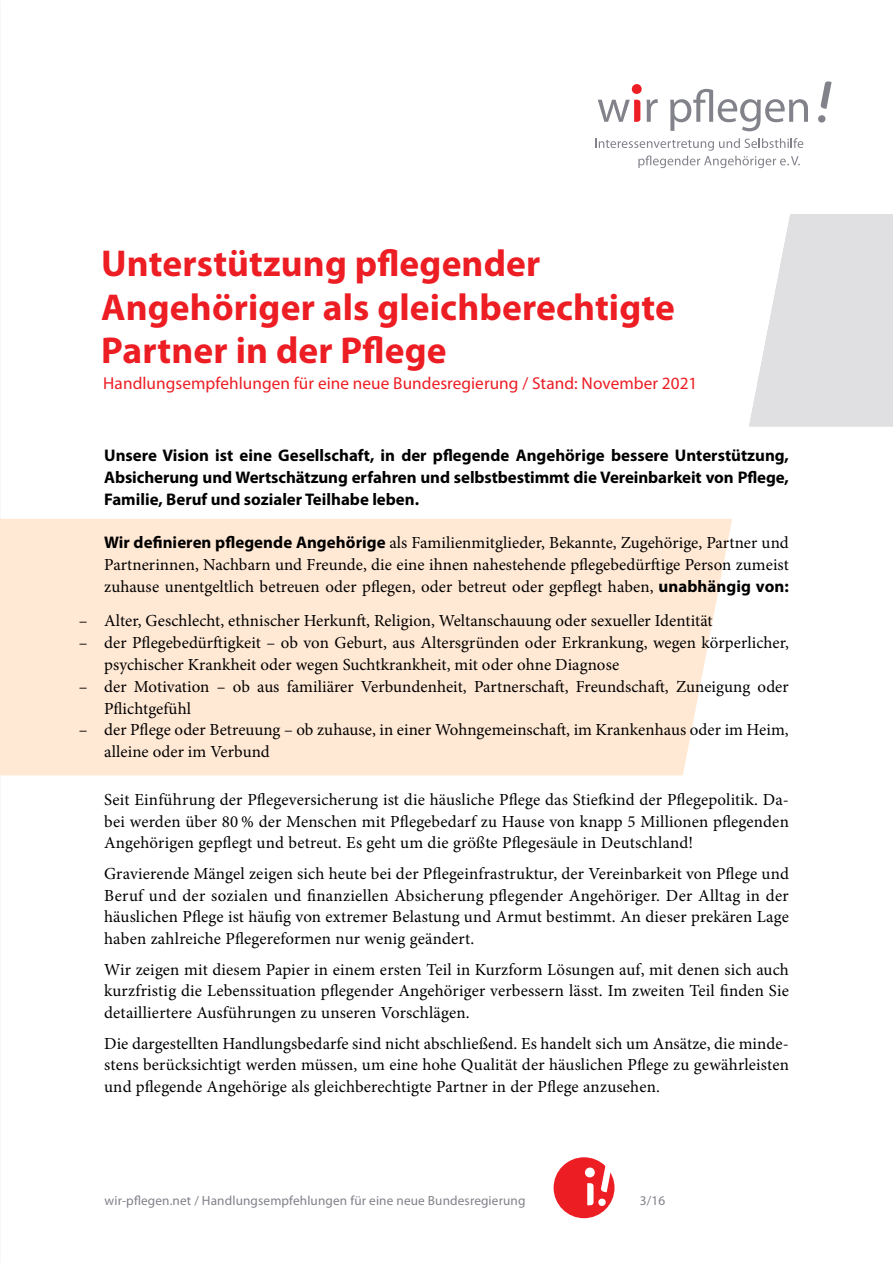
<style>
.page{position:relative;width:893px;height:1263px;background:#fff}
.page>*{position:absolute;margin:0;border:0;box-sizing:border-box;transform-origin:0 0}
.t1{font:700 37.5px/43.5px "Myriad Pro";letter-spacing:.005em;color:#ed1d24}
.t2{font:17.25px "Myriad Pro";letter-spacing:.005em;color:#ed1d24}
.t3{font:16.8px/21.8px "Minion Pro";letter-spacing:.005em;color:#000;text-align:justify}
.t4{font:700 16.8px/21.8px "Myriad Pro";color:#000;text-align:justify}
.t5{font:13.35px "Myriad Pro";letter-spacing:.01em;color:#81828a}
.s1{font-family:"Myriad Pro";font-weight:700}
</style>
<div class="page">
<div style="left:0;top:519px;width:732px;height:256px;background:#ffe8d4"></div>
<svg style="left:749px;top:214px;width:144px;height:212px;background:#e4e4e6"></svg>
<svg style="left:595px;top:138px;width:208px;height:30px"></svg>
<svg style="left:647px;top:89px;width:161px;height:42px"></svg>
<svg style="left:818px;top:115px;width:8px;height:8px"></svg>
<svg style="left:820px;top:81px;width:12px;height:28px"></svg>
<div style="left:632px;top:84px;width:10px;height:10px;background:#ed1d24;border-radius:50%"></div>
<svg style="left:598px;top:100px;width:42px;height:22px"></svg>
<div style="left:554px;top:1157px;width:60px;height:61px;background:#ed1d24;border-radius:50%"></div>
<svg style="left:585px;top:1167px;width:10px;height:10px"></svg>
<svg style="left:587px;top:1164px;width:25px;height:42px"></svg>
<h1 class="t1" style="left:101px;top:242px;width:575px">Unterstützung pflegender<br>Angehöriger als gleichberechtigte<br>Partner in der Pflege</h1>
<p class="t2" style="left:103px;top:374px;width:596px">Handlungsempfehlungen für eine neue Bundesregierung / Stand: November 2021</p>
<p class="t4" style="left:104px;top:445px;width:686px">Unsere Vision ist eine Gesellschaft, in der pflegende Angehörige bessere Unterstützung, Absicherung und Wertschätzung erfahren und selbstbestimmt die Vereinbarkeit von Pflege, Familie, Beruf und sozialer Teilhabe leben.</p>
<p class="t3" style="left:104px;top:532px;width:686px"><span class="s1">Wir definieren pflegende Angehörige</span> als Familienmitglieder, Bekannte, Zugehörige, Partner und Partnerinnen, Nachbarn und Freunde, die eine ihnen nahestehende pflegebedürftige Person zumeist zuhause unentgeltlich betreuen oder pflegen, oder betreut oder gepflegt haben, <span class="s1">unabhängig von:</span></p>
<p class="t3" style="left:79px;top:610px;width:636px">– Alter, Geschlecht, ethnischer Herkunft, Religion, Weltanschauung oder sexueller Identität</p>
<p class="t3" style="left:104px;top:632px;width:686px;text-indent:-26px">– der Pflegebedürftigkeit – ob von Geburt, aus Altersgründen oder Erkrankung, wegen körperlicher, psychischer Krankheit oder wegen Suchtkrankheit, mit oder ohne Diagnose</p>
<p class="t3" style="left:104px;top:676px;width:686px;text-indent:-26px">– der Motivation – ob aus familiärer Verbundenheit, Partnerschaft, Freundschaft, Zuneigung oder<br>Pflichtgefühl</p>
<p class="t3" style="left:104px;top:719px;width:686px;text-indent:-26px">– der Pflege oder Betreuung – ob zuhause, in einer Wohngemeinschaft, im Krankenhaus oder im Heim, alleine oder im Verbund</p>
<p class="t3" style="left:104px;top:789px;width:686px">Seit Einführung der Pflegeversicherung ist die häusliche Pflege das Stiefkind der Pflegepolitik. Da&shy;bei werden über 80 % der Menschen mit Pflegebedarf zu Hause von knapp 5 Millionen pflegenden Angehörigen gepflegt und betreut. Es geht um die größte Pflegesäule in Deutschland!</p>
<p class="t3" style="left:104px;top:863px;width:686px">Gravierende Mängel zeigen sich heute bei der Pflegeinfrastruktur, der Vereinbarkeit von Pflege und Beruf und der sozialen und finanziellen Absicherung pflegender Angehöriger. Der Alltag in der häuslichen Pflege ist häufig von extremer Belastung und Armut bestimmt. An dieser prekären Lage haben zahlreiche Pflegereformen nur wenig geändert.</p>
<p class="t3" style="left:104px;top:958px;width:686px">Wir zeigen mit diesem Papier in einem ersten Teil in Kurzform Lösungen auf, mit denen sich auch kurzfristig die Lebenssituation pflegender Angehöriger verbessern lässt. Im zweiten Teil finden Sie detailliertere Ausführungen zu unseren Vorschlägen.</p>
<p class="t3" style="left:104px;top:1032px;width:686px">Die dargestellten Handlungsbedarfe sind nicht abschließend. Es handelt sich um Ansätze, die minde&shy;stens berücksichtigt werden müssen, um eine hohe Qualität der häuslichen Pflege zu gewährleisten und pflegende Angehörige als gleichberechtigte Partner in der Pflege anzusehen.</p>
<p class="t5" style="left:105px;top:1193px;width:422px">wir-pflegen.net / Handlungsempfehlungen für eine neue Bundesregierung</p>
<p class="t5" style="left:640px;top:1193px;width:27px">3/16</p>
</div>
